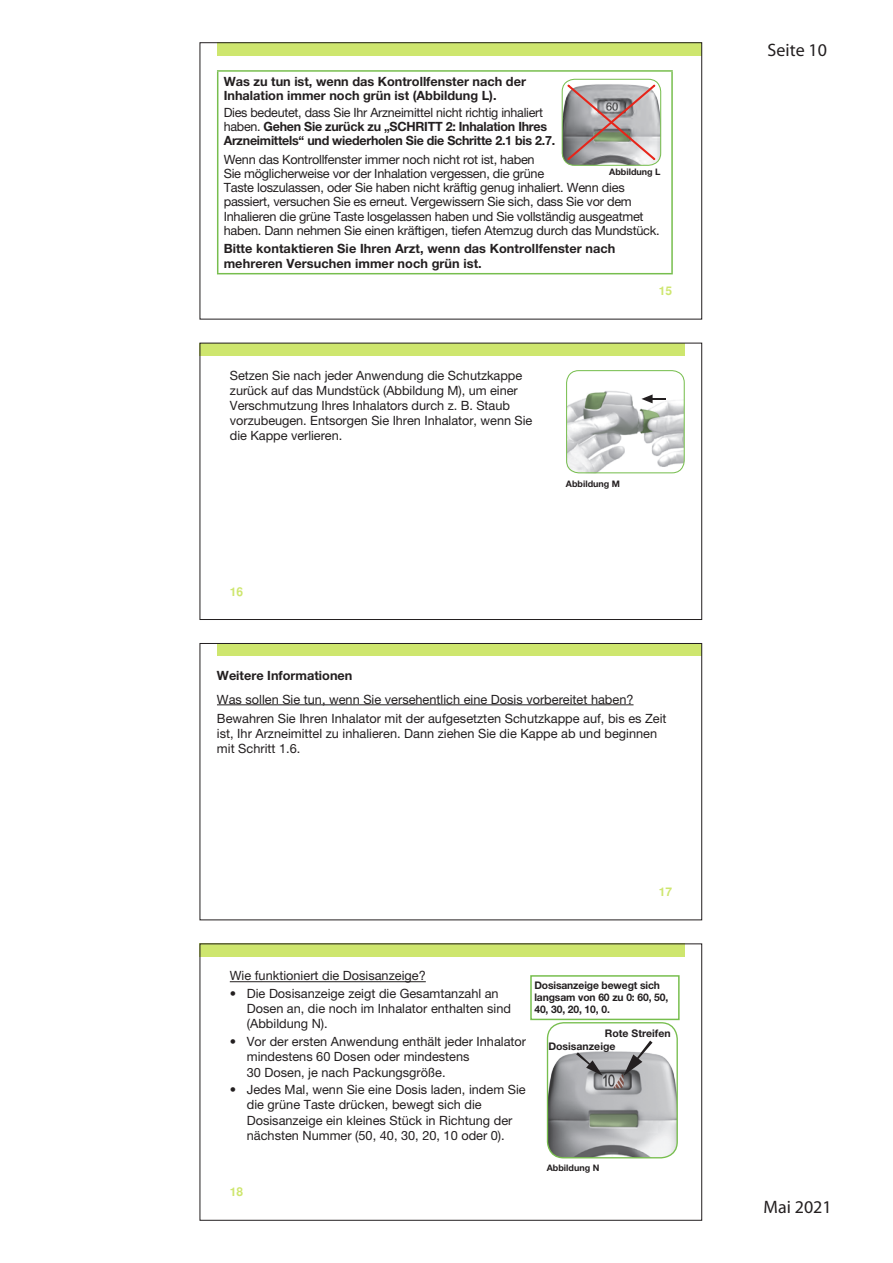
<style>
.page{position:relative;width:893px;height:1263px;background:#fff}
.page>*{position:absolute;margin:0;border:0;box-sizing:border-box;transform-origin:0 0}
.t1{font:18px "Myriad Pro";color:#231f20}
.t2{font:12.75px/15.3px "Helvetica Neue LT Pro";color:#231f20}
.t3{font:12.75px/14.2px "Helvetica Neue LT Pro";letter-spacing:-.02em;color:#231f20}
.t4{font:700 12.75px/14.2px "Helvetica Neue LT Pro";color:#231f20}
.t5{font:700 12.75px/14.2px "Helvetica Neue LT Pro";letter-spacing:-.02em;color:#231f20}
.t6{font:700 12px "Nimbus San L";color:#cee66e}
.t7{font:700 10.5px/12px "Helvetica Neue LT Pro";letter-spacing:-.01em;color:#231f20}
.t8{font:700 9px "Helvetica Neue LT Pro";color:#231f20}
.s1{font-weight:400}
</style>
<div class="page">
<div style="left:217px;top:43px;width:485px;height:12px;background:#cee66e"></div>
<hr style="left:217px;top:70px;width:456px;height:2px;background:#77be4e">
<hr style="left:217px;top:72px;width:1px;height:201px;background:#77be4e">
<hr style="left:671px;top:72px;width:2px;height:201px;background:#77be4e">
<hr style="left:217px;top:273px;width:456px;height:1px;background:#77be4e">
<svg style="left:561px;top:78px;width:101px;height:88px;background:#b2aca8"></svg>
<div style="left:200px;top:343px;width:485px;height:13px;background:#cee66e"></div>
<svg style="left:566px;top:370px;width:119px;height:104px"></svg>
<div style="left:200px;top:343px;width:502px;height:277px;border:1px solid #231f20"></div>
<div style="left:217px;top:643px;width:485px;height:13px;background:#cee66e"></div>
<hr style="left:217px;top:704px;width:416px;height:1px;background:#231f20">
<div style="left:200px;top:643px;width:502px;height:277px;border:1px solid #231f20"></div>
<div style="left:200px;top:944px;width:485px;height:12px;background:#cee66e"></div>
<hr style="left:230px;top:981px;width:196px;height:1px;background:#231f20">
<svg style="left:542px;top:1020px;width:138px;height:139px"></svg>
<div style="left:530px;top:975px;width:150px;height:45px;border:2px solid #77be4e"></div>
<p class="t4" style="left:224px;top:74px;width:304px">Was zu tun ist, wenn das Kontrollfenster nach der<br>Inhalation immer noch grün ist (Abbildung L).</p>
<p class="t5" style="left:224px;top:105px;width:333px"><span class="s1">Dies bedeutet, dass Sie Ihr Arzneimittel nicht richtig inhaliert haben.</span> Gehen Sie zurück zu „SCHRITT 2: Inhalation Ihres<br>Arzneimittels“ und wiederholen Sie die Schritte 2.1 bis 2.7.</p>
<p class="t3" style="left:224px;top:152px;width:438px">Wenn das Kontrollfenster immer noch nicht rot ist, haben<br>Sie möglicherweise vor der Inhalation vergessen, die grüne<br>Taste loszulassen, oder Sie haben nicht kräftig genug inhaliert. Wenn dies passiert, versuchen Sie es erneut. Vergewissern Sie sich, dass Sie vor dem Inhalieren die grüne Taste losgelassen haben und Sie vollständig ausgeatmet haben. Dann nehmen Sie einen kräftigen, tiefen Atemzug durch das Mundstück.</p>
<p class="t4" style="left:224px;top:241px;width:393px">Bitte kontaktieren Sie Ihren Arzt, wenn das Kontrollfenster nach mehreren Versuchen immer noch grün ist.</p>
<p class="t8" style="left:609px;top:166px;width:53px">Abbildung L</p>
<p class="t2" style="left:230px;top:368px;width:304px">Setzen Sie nach jeder Anwendung die Schutzkappe zurück auf das Mundstück (Abbildung M), um einer Verschmutzung Ihres Inhalators durch z. B. Staub vorzubeugen. Entsorgen Sie Ihren Inhalator, wenn Sie die Kappe verlieren.</p>
<p class="t8" style="left:566px;top:478px;width:56px">Abbildung M</p>
<p class="t6" style="left:230px;top:584px;width:15px">16</p>
<p class="t6" style="left:659px;top:284px;width:15px">15</p>
<p class="t4" style="left:217px;top:668px;width:137px">Weitere Informationen</p>
<p class="t2" style="left:217px;top:689px;width:451px;line-height:19.2px">Was sollen Sie tun, wenn Sie versehentlich eine Dosis vorbereitet haben?<br>Bewahren Sie Ihren Inhalator mit der aufgesetzten Schutzkappe auf, bis es Zeit</p>
<p class="t2" style="left:217px;top:725px;width:442px">ist, Ihr Arzneimittel zu inhalieren. Dann ziehen Sie die Kappe ab und beginnen mit Schritt 1.6.</p>
<p class="t6" style="left:659px;top:885px;width:15px">17</p>
<p class="t2" style="left:230px;top:968px;width:197px">Wie funktioniert die Dosisanzeige?</p>
<p class="t2" style="left:247px;top:985px;width:266px;text-indent:-17px">• Die Dosisanzeige zeigt die Gesamtanzahl an<br>Dosen an, die noch im Inhalator enthalten sind (Abbildung N).</p>
<p class="t2" style="left:247px;top:1033px;width:281px;text-indent:-17px">• Vor der ersten Anwendung enthält jeder Inhalator mindestens 60 Dosen oder mindestens<br>30 Dosen, je nach Packungsgröße.</p>
<p class="t2" style="left:247px;top:1081px;width:280px;text-indent:-17px">• Jedes Mal, wenn Sie eine Dosis laden, indem Sie die grüne Taste drücken, bewegt sich die Dosisanzeige ein kleines Stück in Richtung der nächsten Nummer (50, 40, 30, 20, 10 oder 0).</p>
<p class="t7" style="left:534px;top:979px;width:135px">Dosisanzeige bewegt sich langsam von 60 zu 0: 60, 50,<br>40, 30, 20, 10, 0.</p>
<p class="t7" style="left:605px;top:1027px;width:67px">Rote Streifen</p>
<p class="t7" style="left:548px;top:1040px;width:69px">Dosisanzeige</p>
<p class="t6" style="left:230px;top:1185px;width:15px">18</p>
<p class="t8" style="left:547px;top:1162px;width:54px">Abbildung N</p>
<h1 class="t1" style="left:768px;top:39px;width:61px">Seite 10</h1>
<h1 class="t1" style="left:763px;top:1196px;width:70px">Mai 2021</h1>
</div>
